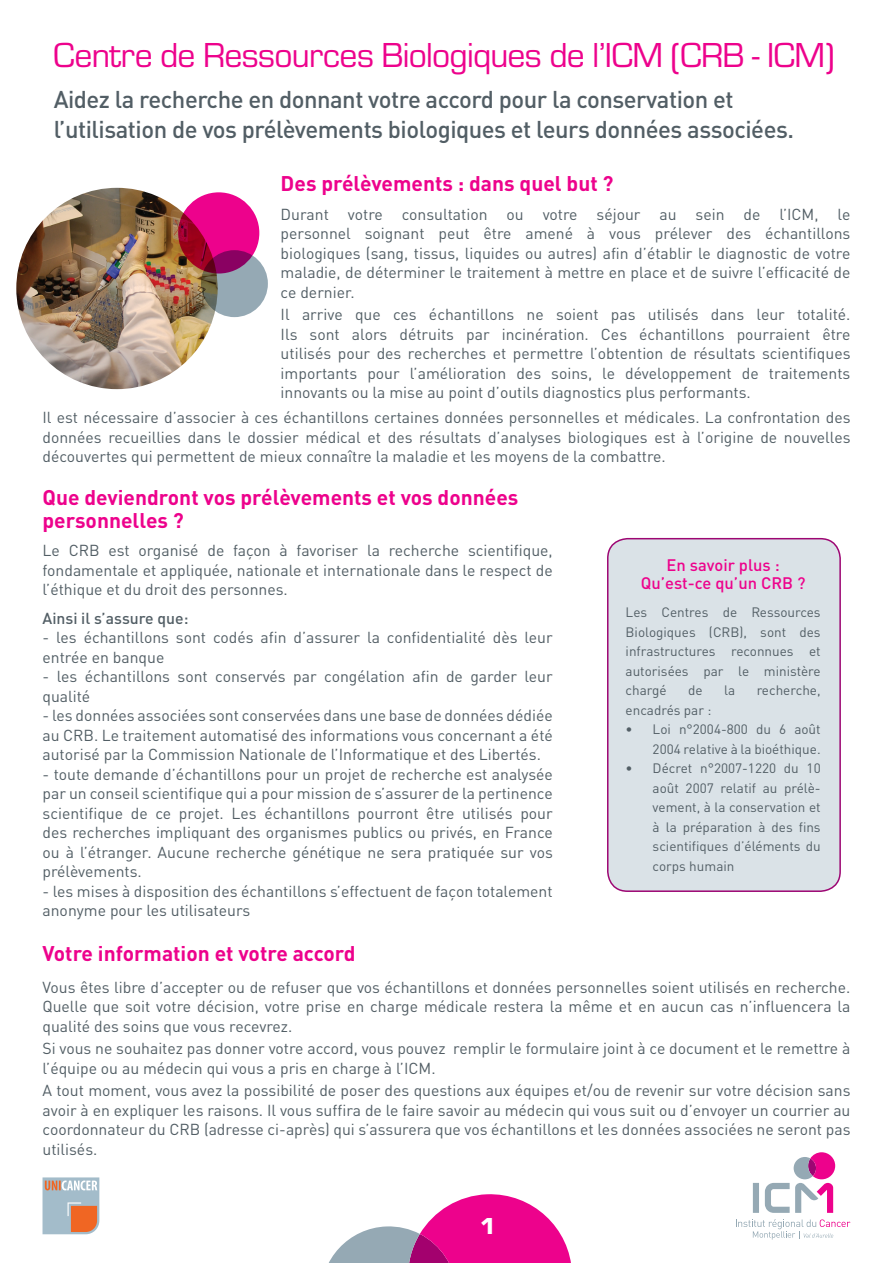
<style>
.page{position:relative;width:893px;height:1263px;background:#fff}
.page>*{position:absolute;margin:0;border:0;box-sizing:border-box;transform-origin:0 0}
.t1{font:36px "Eurostile";letter-spacing:-.02em;color:#ed028c}
.t2{font:500 24px/30px "DINOT";letter-spacing:-.02em;color:#525e65}
.t3{font:900 24px "Eurostile";color:#fff}
.t4{font:700 21px/22.5px "DINOT";color:#ed028c}
.t5{font:500 16.5px/18px "DINOT";color:#ed028c;text-align:center}
.t6{font:15.75px/19.5px "DINOT";color:#525e65;text-align:justify}
.t7{font:500 15.75px "DINOT";color:#525e65}
.t8{font:13.5px/19.5px "DINOT";color:#525e65;text-align:justify}
</style>
<div class="page">
<img style="left:16px;top:188px;width:202px;height:201px;border-radius:101px">
<svg style="left:178px;top:192px;width:81px;height:81px;background:#d80372"></svg>
<svg style="left:201px;top:250px;width:67px;height:67px;background:#8b7b91"></svg>
<svg style="left:736px;top:1219px;width:114px;height:20px"></svg>
<div style="left:753px;top:1183px;width:6px;height:30px;background:#95a9b4"></div>
<svg style="left:765px;top:1152px;width:70px;height:61px"></svg>
<svg style="left:43px;top:1177px;width:56px;height:57px;background:#bcada7"></svg>
<svg style="left:329px;top:1194px;width:242px;height:69px"></svg>
<div style="left:608px;top:539px;width:232px;height:352px;background:#dae2e7;border-radius:20px"></div>
<div style="left:607px;top:538px;width:234px;height:354px;border:2px solid #9d0673;border-radius:20px"></div>
<h1 class="t1" style="left:53px;top:35px;width:783px">Centre de Ressources Biologiques de l’ICM (CRB - ICM)</h1>
<h2 class="t2" style="left:54px;top:83px;width:742px">Aidez la recherche en donnant votre accord pour la conservation et l’utilisation de vos prélèvements biologiques et leurs données associées.</h2>
<h3 class="t4" style="left:281px;top:172px;width:334px">Des prélèvements : dans quel but ?</h3>
<p class="t6" style="left:281px;top:204px;width:571px">Durant votre consultation ou votre séjour au sein de l’ICM, le personnel soignant peut être amené à vous prélever des échantillons biologiques (sang, tissus, liquides ou autres) afin d’établir le diagnostic de votre maladie, de déterminer le traitement à mettre en place et de suivre l’efficacité de ce dernier.</p>
<p class="t6" style="left:281px;top:304px;width:571px">Il arrive que ces échantillons ne soient pas utilisés dans leur totalité.<br>Ils sont alors détruits par incinération. Ces échantillons pourraient être utilisés pour des recherches et permettre l’obtention de résultats scientifiques importants pour l’amélioration des soins, le développement de traitements innovants ou la mise au point d’outils diagnostics plus performants.</p>
<p class="t6" style="left:43px;top:407px;width:809px">Il est nécessaire d’associer à ces échantillons certaines données personnelles et médicales. La confrontation des données recueillies dans le dossier médical et des résultats d’analyses biologiques est à l’origine de nouvelles découvertes qui permettent de mieux connaître la maladie et les moyens de la combattre.</p>
<h3 class="t4" style="left:43px;top:486px;width:477px">Que deviendront vos prélèvements et vos données personnelles ?</h3>
<p class="t6" style="left:43px;top:540px;width:512px">Le CRB est organisé de façon à favoriser la recherche scientifique, fondamentale et appliquée, nationale et internationale dans le respect de l’éthique et du droit des personnes.</p>
<p class="t7" style="left:43px;top:608px;width:147px">Ainsi il s’assure que:</p>
<p class="t6" style="left:43px;top:627px;width:512px">- les échantillons sont codés afin d’assurer la confidentialité dès leur entrée en banque</p>
<p class="t6" style="left:43px;top:666px;width:512px">- les échantillons sont conservés par congélation afin de garder leur qualité</p>
<p class="t6" style="left:43px;top:705px;width:512px">- les données associées sont conservées dans une base de données dédiée au CRB. Le traitement automatisé des informations vous concernant a été autorisé par la Commission Nationale de l’Informatique et des Libertés.</p>
<p class="t6" style="left:43px;top:764px;width:512px">- toute demande d’échantillons pour un projet de recherche est analysée par un conseil scientifique qui a pour mission de s’assurer de la pertinence scientifique de ce projet. Les échantillons pourront être utilisés pour des recherches impliquant des organismes publics ou privés, en France ou à l’étranger. Aucune recherche génétique ne sera pratiquée sur vos prélèvements.</p>
<p class="t6" style="left:43px;top:881px;width:512px">- les mises à disposition des échantillons s’effectuent de façon totalement anonyme pour les utilisateurs</p>
<p class="t5" style="left:641px;top:555px;width:166px">En savoir plus :<br>Qu’est-ce qu’un CRB ?</p>
<p class="t8" style="left:626px;top:602px;width:197px">Les Centres de Ressources Biologiques (CRB), sont des infrastructures reconnues et autorisées par le ministère chargé</p>
<p class="t8" style="left:688px;top:680px;width:16px">de</p>
<p class="t8" style="left:724px;top:680px;width:13px">la</p>
<p class="t8" style="left:757px;top:680px;width:65px">recherche,</p>
<p class="t8" style="left:626px;top:700px;width:87px">encadrés par :</p>
<p class="t8" style="left:626px;top:719px;width:197px;text-align:right">• Loi n°2004-800 du 6 août<br>2004 relative à la bioéthique.</p>
<p class="t8" style="left:653px;top:758px;width:170px;text-indent:-27px">• Décret n°2007-1220 du 10 août 2007 relatif au prélè&shy;vement, à la conservation et à la préparation à des fins scientifiques d’éléments du corps humain</p>
<h3 class="t4" style="left:43px;top:942px;width:315px">Votre information et votre accord</h3>
<p class="t6" style="left:43px;top:977px;width:809px">Vous êtes libre d’accepter ou de refuser que vos échantillons et données personnelles soient utilisés en recherche.<br>Quelle que soit votre décision, votre prise en charge médicale restera la même et en aucun cas n’influencera la qualité des soins que vous recevrez.</p>
<p class="t6" style="left:43px;top:1038px;width:809px">Si vous ne souhaitez pas donner votre accord, vous pouvez remplir le formulaire joint à ce document et le remettre à l’équipe ou au médecin qui vous a pris en charge à l’ICM.</p>
<p class="t6" style="left:43px;top:1080px;width:809px">A tout moment, vous avez la possibilité de poser des questions aux équipes et/ou de revenir sur votre décision sans avoir à en expliquer les raisons. Il vous suffira de le faire savoir au médecin qui vous suit ou d’envoyer un courrier au coordonnateur du CRB (adresse ci-après) qui s’assurera que vos échantillons et les données associées ne seront pas utilisés.</p>
<h2 class="t3" style="left:480px;top:1213px;width:17px">1</h2>
</div>
